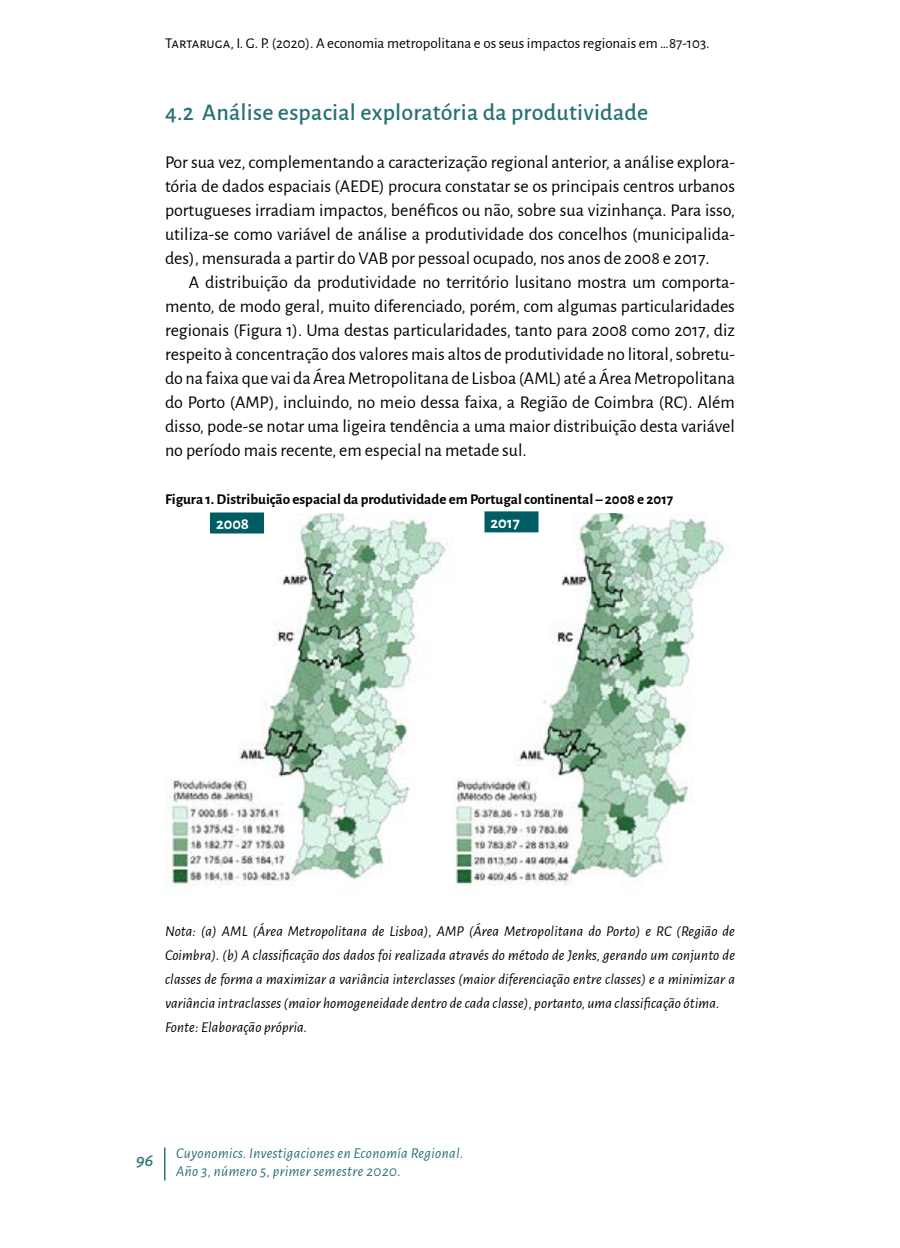
<style>
.page{position:relative;width:900px;height:1248px;background:#fff}
.page>*{position:absolute;margin:0;border:0;box-sizing:border-box;transform-origin:0 0}
.t1{font:500 24px "Alegreya Sans";letter-spacing:.01em;color:#287175}
.t2{font:18px/24px "Alegreya Sans";color:#000;text-align:justify}
.t3{font:italic 500 18px "Alegreya Sans";color:#287175}
.t4{font:700 16.5px "Alegreya Sans";color:#fff}
.t5{font:italic 15px/24px "Alegreya Sans";letter-spacing:.01em;color:#000}
.t6{font:15px "Alegreya Sans";color:#000}
.t7{font:italic 15px/18px "Alegreya Sans";letter-spacing:.025em;color:#287175}
.t8{font:700 15px "Alegreya Sans";color:#000}
</style>
<div class="page">
<hr style="left:164px;top:1148px;width:2px;height:32px;background:#287175">
<img style="left:166px;top:514px;width:559px;height:381px">
<div style="left:210px;top:513px;width:54px;height:21px;background:#005d63"></div>
<div style="left:484px;top:511px;width:54px;height:21px;background:#005d63"></div>
<p class="t6" style="left:165px;top:33px;width:546px">Tartaruga, I. G. P. (2020). A economia metropolitana e os seus impactos regionais em …87-103.</p>
<h1 class="t1" style="left:165px;top:95px;width:485px">4.2 Análise espacial exploratória da produtividade</h1>
<p class="t2" style="left:165px;top:149px;width:572px">Por sua vez, complementando a caracterização regional anterior, a análise explora&shy;tória de dados espaciais (AEDE) procura constatar se os principais centros urbanos portugueses irradiam impactos, benéficos ou não, sobre sua vizinhança. Para isso, utiliza-se como variável de análise a produtividade dos concelhos (municipalida&shy;des), mensurada a partir do VAB por pessoal ocupado, nos anos de 2008 e 2017.</p>
<p class="t2" style="left:165px;top:269px;width:572px;text-indent:24px">A distribuição da produtividade no território lusitano mostra um comporta&shy;mento, de modo geral, muito diferenciado, porém, com algumas particularidades regionais (Figura 1). Uma destas particularidades, tanto para 2008 como 2017, diz respeito à concentração dos valores mais altos de produtividade no litoral, sobretu&shy;do na faixa que vai da Área Metropolitana de Lisboa (AML) até a Área Metropolitana do Porto (AMP), incluindo, no meio dessa faixa, a Região de Coimbra (RC). Além disso, pode-se notar uma ligeira tendência a uma maior distribuição desta variável no período mais recente, em especial na metade sul.</p>
<p class="t8" style="left:165px;top:488px;width:510px">Figura 1. Distribuição espacial da produtividade em Portugal continental – 2008 e 2017</p>
<p class="t4" style="left:216px;top:512px;width:35px">2008</p>
<p class="t4" style="left:490px;top:510px;width:31px">2017</p>
<p class="t5" style="left:165px;top:918px;width:572px">Nota: (a) AML (Área Metropolitana de Lisboa), AMP (Área Metropolitana do Porto) e RC (Região de Coimbra). (b) A classificação dos dados foi realizada através do método de Jenks, gerando um conjunto de classes de forma a maximizar a variância interclasses (maior diferenciação entre classes) e a minimizar a variância intraclasses (maior homogeneidade dentro de cada classe), portanto, uma classificação ótima.<br>Fonte: Elaboração própria.</p>
<p class="t3" style="left:136px;top:1148px;width:19px">96</p>
<p class="t7" style="left:176px;top:1143px;width:289px">Cuyonomics. Investigaciones en Economía Regional.<br>Año 3, número 5, primer semestre 2020.</p>
</div>
